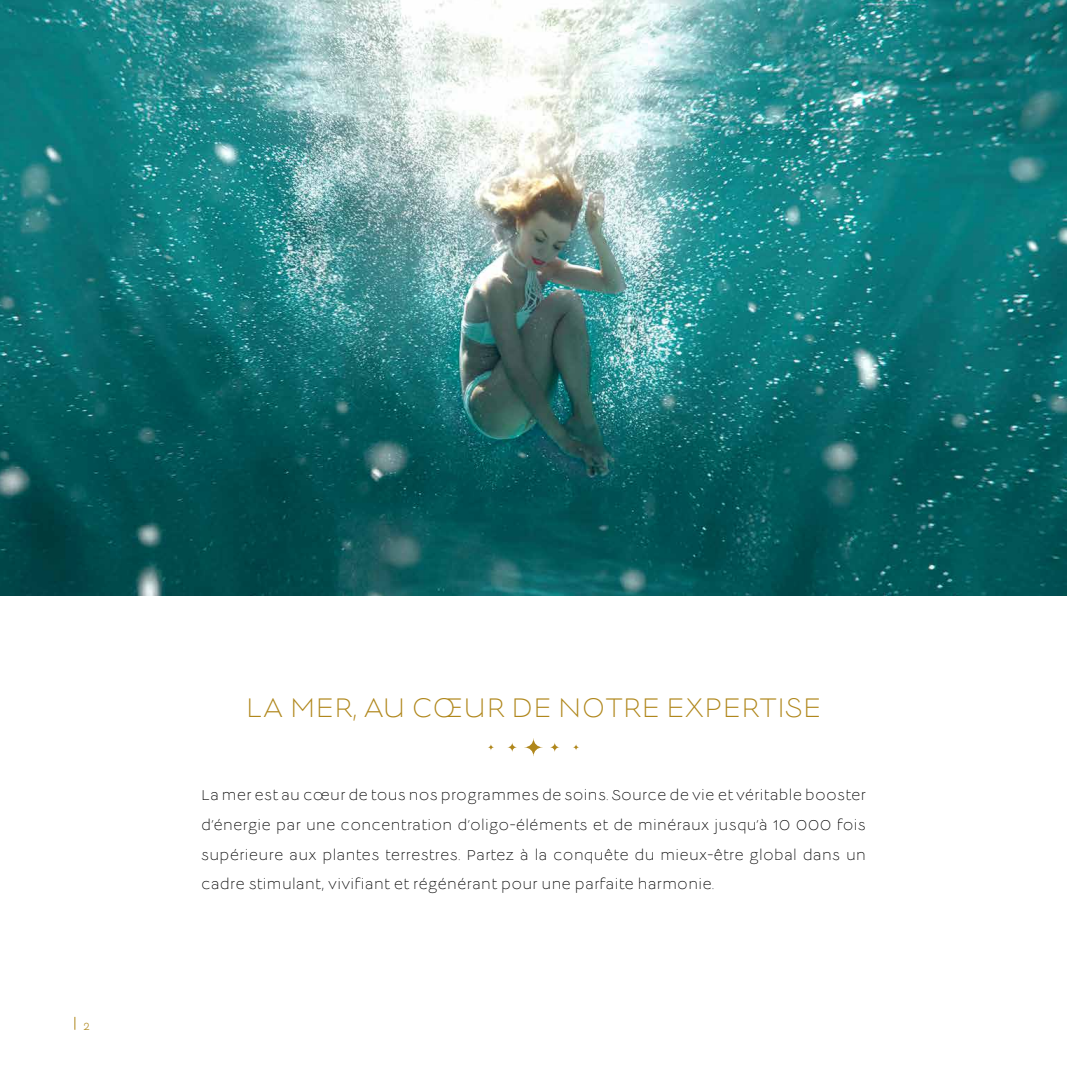
<style>
.page{position:relative;width:1067px;height:1067px;background:#fff}
.page>*{position:absolute;margin:0;border:0;box-sizing:border-box;transform-origin:0 0}
.t1{font:300 29.75px "Lucien";color:#b0871c}
.t2{font:300 15.75px/29.8px "Lucien";letter-spacing:.02em;color:#000;text-align:justify}
.t3{font:11.38px "Lucien";color:#af871d}
</style>
<div class="page">
<img style="left:0;top:0;width:1067px;height:595px">
<svg style="left:74px;top:1016px;width:1px;height:13px"></svg>
<svg style="left:524px;top:738px;width:18px;height:18px"></svg>
<svg style="left:507px;top:742px;width:10px;height:10px"></svg>
<svg style="left:550px;top:742px;width:9px;height:10px"></svg>
<svg style="left:488px;top:744px;width:6px;height:6px"></svg>
<svg style="left:573px;top:744px;width:6px;height:6px"></svg>
<p class="t3" style="left:83px;top:1021px;width:9px">2</p>
<h1 class="t1" style="left:246px;top:694px;width:577px">LA MER, AU CŒUR DE NOTRE EXPERTISE</h1>
<p class="t2" style="left:201px;top:781px;width:666px">La mer est au cœur de tous nos programmes de soins. Source de vie et véritable booster d’énergie par une concentration d’oligo-éléments et de minéraux jusqu’à 10 000 fois supérieure aux plantes terrestres. Partez à la conquête du mieux-être global dans un cadre stimulant, vivifiant et régénérant pour une parfaite harmonie.</p>
</div>
